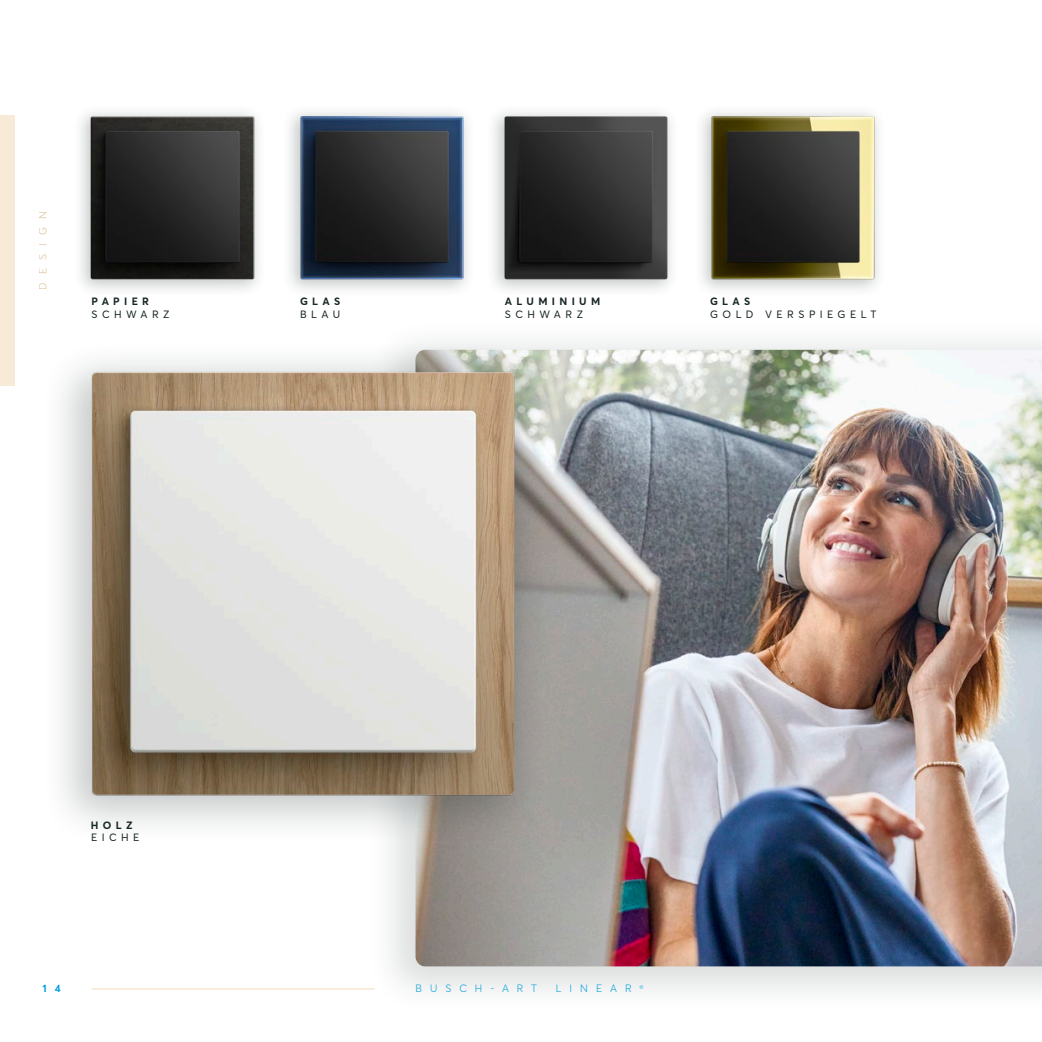
<style>
.page{position:relative;width:1042px;height:1042px;background:#fff}
.page>*{position:absolute;margin:0;border:0;box-sizing:border-box;transform-origin:0 0}
.t1{font:10.5px "BJE Averta";letter-spacing:.425em;color:#162524}
.t2{font:700 10.5px "BJE Averta";letter-spacing:.41em;color:#162524}
.t3{font:300 10.5px "BJE Averta";letter-spacing:.76em;color:#009edf}
.t4{font:300 10.5px "BJE Averta";letter-spacing:.76em;color:#dbbc94}
.t5{font:700 10.5px "BJE Averta";color:#009edf}
</style>
<div class="page">
<div style="left:366px;top:318px;width:676px;height:697px;background:#162524;opacity:.15"></div>
<img style="left:415px;top:350px;width:627px;height:616px">
<img style="left:493px;top:111px;width:179px;height:180px">
<img style="left:80px;top:111px;width:179px;height:180px">
<img style="left:701px;top:111px;width:178px;height:179px">
<img style="left:289px;top:111px;width:179px;height:179px">
<img style="left:1030px;top:776px;width:12px;height:239px">
<img style="left:60px;top:318px;width:509px;height:546px">
<div style="left:0;top:115px;width:15px;height:271px;background:#f7ead7"></div>
<hr style="left:92px;top:988px;width:283px;height:2px;background:#f7ead7">
<p class="t4" style="left:37px;top:289px;width:79px;rotate:-90deg">DESIGN</p>
<p class="t2" style="left:91px;top:295px;width:59px">PAPIER</p>
<p class="t1" style="left:91px;top:308px;width:80px">SCHWARZ</p>
<p class="t2" style="left:300px;top:295px;width:42px">GLAS</p>
<p class="t1" style="left:300px;top:308px;width:42px">BLAU</p>
<p class="t2" style="left:505px;top:295px;width:97px">ALUMINIUM</p>
<p class="t1" style="left:505px;top:308px;width:80px">SCHWARZ</p>
<p class="t2" style="left:710px;top:295px;width:42px">GLAS</p>
<p class="t1" style="left:710px;top:308px;width:168px">GOLD VERSPIEGELT</p>
<p class="t2" style="left:91px;top:818px;width:43px">HOLZ</p>
<p class="t1" style="left:91px;top:831px;width:50px">EICHE</p>
<p class="t5" style="left:43px;top:982px;width:20px">1 4</p>
<p class="t3" style="left:415px;top:982px;width:123px">BUSCH-ART</p>
<p class="t3" style="left:556px;top:982px;width:89px">LINEAR <sup>®</sup></p>
</div>
